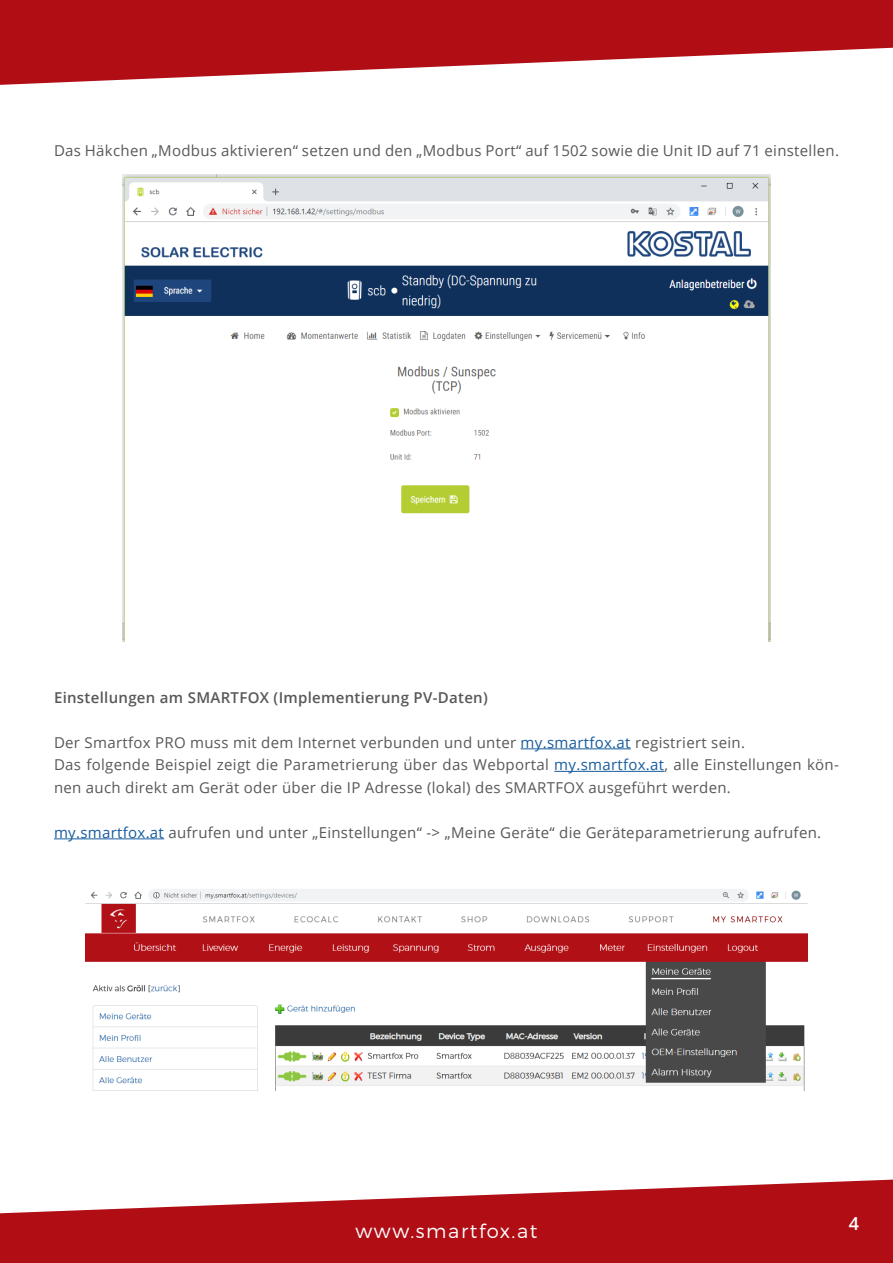
<style>
.page{position:relative;width:893px;height:1263px;background:#fff}
.page>*{position:absolute;margin:0;border:0;box-sizing:border-box;transform-origin:0 0}
.t1{font:300 19.5px "Montserrat";letter-spacing:.08em;color:#fff}
.t2{font:600 18px "Open Sans";color:#fff}
.BASE_TEXT{font:15px/22.5px "Open Sans";letter-spacing:.02em;color:#57585a}
.BASE_TEXT-2{font:600 15px "Open Sans";letter-spacing:.02em;color:#57585a}
.s1{color:#175d9e}
</style>
<div class="page">
<svg style="left:0;top:1179px;width:893px;height:84px;fill:#b00d15"></svg>
<hr style="left:521px;top:748px;width:110px;height:1px;background:#175d9e">
<hr style="left:554px;top:771px;width:110px;height:1px;background:#175d9e">
<hr style="left:54px;top:838px;width:110px;height:1px;background:#175d9e">
<img style="left:122px;top:174px;width:649px;height:468px">
<img style="left:86px;top:889px;width:721px;height:201px">
<svg style="left:0;top:0;width:893px;height:85px;fill:#b00d15"></svg>
<p class="BASE_TEXT" style="left:54px;top:139px;width:786px">Das Häkchen „Modbus aktivieren“ setzen und den „Modbus Port“ auf 1502 sowie die Unit ID auf 71 einstellen.</p>
<p class="BASE_TEXT-2" style="left:54px;top:687px;width:435px">Einstellungen am SMARTFOX (Implementierung PV-Daten)</p>
<p class="BASE_TEXT" style="left:54px;top:731px;width:693px">Der Smartfox PRO muss mit dem Internet verbunden und unter <span class="s1">my.smartfox.at</span> registriert sein.</p>
<p class="BASE_TEXT" style="left:54px;top:753px;width:786px">Das folgende Beispiel zeigt die Parametrierung über das Webportal <span class="s1">my.smartfox.at</span>, alle Einstellungen kön&shy;nen auch direkt am Gerät oder über die IP Adresse (lokal) des SMARTFOX ausgeführt werden.</p>
<p class="BASE_TEXT" style="left:54px;top:821px;width:769px"><span class="s1">my.smartfox.at</span> aufrufen und unter „Einstellungen“ -&gt; „Meine Geräte“ die Geräteparametrierung aufrufen.</p>
<h1 class="t1" style="left:355px;top:1219px;width:183px">www.smartfox.at</h1>
<p class="t2" style="left:849px;top:1211px;width:12px">4</p>
</div>
